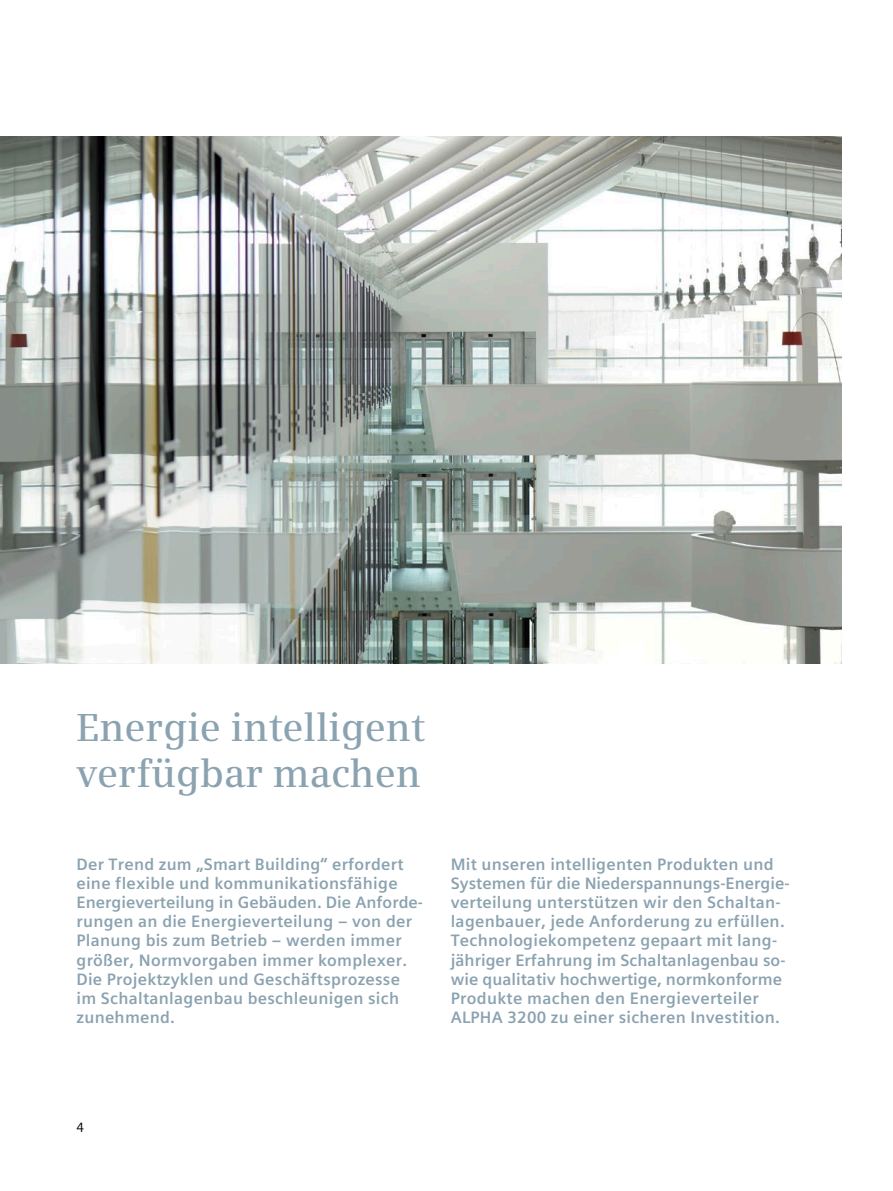
<style>
.page{position:relative;width:893px;height:1191px;background:#fff}
.page>*{position:absolute;margin:0;border:0;box-sizing:border-box;transform-origin:0 0}
.t1{font:600 39px/46.8px "Siemens Serif";color:#8ba2b0}
.t2{font:700 16.5px/19.2px "Siemens Sans Global";letter-spacing:.015em;color:#8ba2b0}
.t3{font:13.5px "Siemens Sans Global";color:#000}
</style>
<div class="page">
<img style="left:0;top:136px;width:842px;height:527px">
<h1 class="t1" style="left:77px;top:703px;width:350px">Energie intelligent verfügbar machen</h1>
<p class="t2" style="left:77px;top:854px;width:347px">Der Trend zum „Smart Building“ erfordert eine flexible und kommunikationsfähige Energieverteilung in Gebäuden. Die Anforde&shy;rungen an die Energieverteilung – von der Planung bis zum Betrieb – werden immer größer, Normvorgaben immer komplexer.<br>Die Projektzyklen und Geschäftsprozesse im Schaltanlagenbau beschleunigen sich zunehmend.</p>
<p class="t2" style="left:451px;top:854px;width:340px">Mit unseren intelligenten Produkten und Systemen für die Niederspannungs-Energie&shy;verteilung unterstützen wir den Schaltan&shy;lagenbauer, jede Anforderung zu erfüllen.<br>Technologiekompetenz gepaart mit lang&shy;jähriger Erfahrung im Schaltanlagenbau so&shy;wie qualitativ hochwertige, normkonforme Produkte machen den Energieverteiler ALPHA 3200 zu einer sicheren Investition.</p>
<p class="t3" style="left:77px;top:1117px;width:9px">4</p>
</div>
